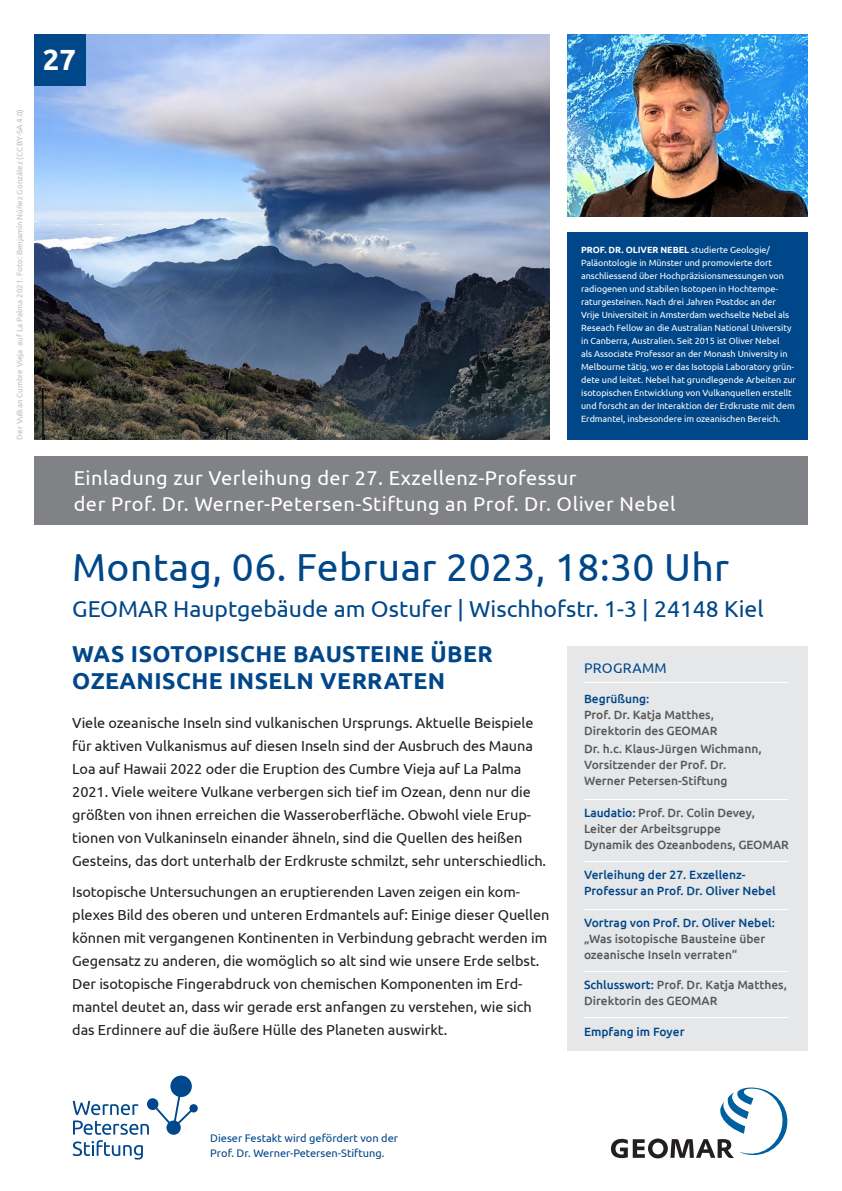
<style>
.page{position:relative;width:842px;height:1191px;background:#fff}
.page>*{position:absolute;margin:0;border:0;box-sizing:border-box;transform-origin:0 0}
.t1{font:39px "Ubuntu";letter-spacing:.01em;color:#004789}
.t2{font:700 29.2px "Ubuntu";color:#fff}
.t3{font:23px "Ubuntu";color:#004789}
.t4{font:700 23px/27px "Ubuntu";letter-spacing:.02em;color:#004789}
.t5{font:20px/26px "Ubuntu";letter-spacing:.025em;color:#fff}
.t6{font:14.5px/23px "Ubuntu";letter-spacing:-.005em;color:#231f20}
.t7{font:14px "Ubuntu";letter-spacing:.025em;color:#004789}
.t8{font:500 12px/16px "Ubuntu";color:#57585a}
.t9{font:500 12px/16px "Ubuntu";color:#004789}
.t10{font:11px "Ubuntu";color:#004789}
.t11{font:9px/13px "Ubuntu";letter-spacing:-.005em;color:#fff}
.t12{font:8px "Ubuntu";color:#bcbdc0}
.s1{font-weight:700}
.s2{color:#004789}
</style>
<div class="page">
<svg style="left:611px;top:1087px;width:176px;height:71px"></svg>
<img style="left:34px;top:34px;width:516px;height:405px">
<img style="left:567px;top:34px;width:241px;height:183px">
<div style="left:34px;top:456px;width:774px;height:68px;background:#808285"></div>
<div style="left:567px;top:232px;width:241px;height:207px;background:#004789"></div>
<div style="left:34px;top:34px;width:51px;height:51px;background:#004789"></div>
<svg style="left:73px;top:1140px;width:70px;height:19px"></svg>
<svg style="left:73px;top:1075px;width:125px;height:59px"></svg>
<div style="left:567px;top:646px;width:241px;height:404px;background:#e6e7e9"></div>
<hr style="left:584px;top:682px;width:204px;height:1px;background:#fff">
<hr style="left:584px;top:799px;width:204px;height:1px;background:#fff">
<hr style="left:584px;top:861px;width:204px;height:1px;background:#fff">
<hr style="left:584px;top:909px;width:204px;height:1px;background:#fff">
<hr style="left:584px;top:971px;width:204px;height:1px;background:#fff">
<hr style="left:584px;top:1017px;width:204px;height:1px;background:#fff">
<p class="t12" style="left:15px;top:439px;width:332px;rotate:-90deg">Der Vulkan Cumbre Vieja auf La Palma 2021. Foto: Benjamín Núñez González (CC BY-SA 4.0)</p>
<p class="t2" style="left:43px;top:42px;width:35px">27</p>
<p class="t11" style="left:581px;top:243px;width:216px"><span class="s1">PROF. DR. OLIVER NEBEL</span> studierte Geologie/ Paläontologie in Münster und promovierte dort anschliessend über Hochpräzisionsmessungen von radiogenen und stabilen Isotopen in Hochtempe&shy;raturgesteinen. Nach drei Jahren Postdoc an der Vrije Universiteit in Amsterdam wechselte Nebel als Reseach Fellow an die Australian National University in Canberra, Australien. Seit 2015 ist Oliver Nebel<br>als Associate Professor an der Monash University in Melbourne tätig, wo er das Isotopia Laboratory grün&shy;dete und leitet. Nebel hat grundlegende Arbeiten zur isotopischen Entwicklung von Vulkanquellen erstellt und forscht an der Interaktion der Erdkruste mit dem Erdmantel, insbesondere im ozeanischen Bereich.</p>
<p class="t5" style="left:74px;top:464px;width:603px">Einladung zur Verleihung der 27. Exzellenz-Professur<br>der Prof. Dr. Werner--Petersen-Stiftung an Prof. Dr. Oliver Nebel</p>
<p class="t1" style="left:72px;top:544px;width:658px">Montag, 06. Februar 2023, 18:30 Uhr</p>
<p class="t3" style="left:72px;top:594px;width:693px">GEOMAR Hauptgebäude am Ostufer | Wischhofstr. 1-3 | 24148 Kiel</p>
<p class="t4" style="left:72px;top:640px;width:422px">WAS ISOTOPISCHE BAUSTEINE ÜBER<br>OZEANISCHE INSELN VERRATEN</p>
<p class="t6" style="left:72px;top:710px;width:475px">Viele ozeanische Inseln sind vulkanischen Ursprungs. Aktuelle Beispiele für aktiven Vulkanismus auf diesen Inseln sind der Ausbruch des Mauna Loa auf Hawaii 2022 oder die Eruption des Cumbre Vieja auf La Palma 2021. Viele weitere Vulkane verbergen sich tief im Ozean, denn nur die größten von ihnen erreichen die Wasseroberfläche. Obwohl viele Erup&shy;tionen von Vulkaninseln einander ähneln, sind die Quellen des heißen Gesteins, das dort unterhalb der Erdkruste schmilzt, sehr unterschiedlich.</p>
<p class="t6" style="left:72px;top:880px;width:479px">Isotopische Untersuchungen an eruptierenden Laven zeigen ein kom&shy;plexes Bild des oberen und unteren Erdmantels auf: Einige dieser Quellen können mit vergangenen Kontinenten in Verbindung gebracht werden im Gegensatz zu anderen, die womöglich so alt sind wie unsere Erde selbst.<br>Der isotopische Fingerabdruck von chemischen Komponenten im Erd&shy;mantel deutet an, dass wir gerade erst anfangen zu verstehen, wie sich das Erdinnere auf die äußere Hülle des Planeten auswirkt.</p>
<p class="t7" style="left:584px;top:659px;width:84px">PROGRAMM</p>
<p class="t8" style="left:584px;top:690px;width:135px"><span class="s2">Begrüßung:<br></span>Prof. Dr. Katja Matthes,<br>Direktorin des GEOMAR</p>
<p class="t8" style="left:584px;top:740px;width:179px">Dr. h.c. Klaus-Jürgen Wichmann,</p>
<p class="t8" style="left:584px;top:756px;width:145px">Vorsitzender der Prof. Dr.<br>Werner Petersen-Stiftung</p>
<p class="t8" style="left:584px;top:804px;width:206px"><span class="s2">Laudatio:</span> Prof. Dr. Colin Devey,<br>Leiter der Arbeitsgruppe<br>Dynamik des Ozeanbodens, GEOMAR</p>
<p class="t9" style="left:584px;top:866px;width:193px">Verleihung der 27. Exzellenz-<br>Professur an Prof. Dr. Oliver Nebel</p>
<p class="t8" style="left:584px;top:914px;width:193px"><span class="s2">Vortrag von Prof. Dr. Oliver Nebel: </span>„Was isotopische Bausteine über ozeanische Inseln verraten“</p>
<p class="t8" style="left:584px;top:976px;width:204px"><span class="s2">Schlusswort:</span> Prof. Dr. Katja Matthes,<br>Direktorin des GEOMAR</p>
<p class="t9" style="left:584px;top:1022px;width:102px">Empfang im Foyer</p>
<p class="t10" style="left:210px;top:1131px;width:189px">Dieser Festakt wird gefördert von der</p>
<p class="t10" style="left:210px;top:1146px;width:176px">Prof. Dr. Werner--Petersen-Stiftung.</p>
</div>
